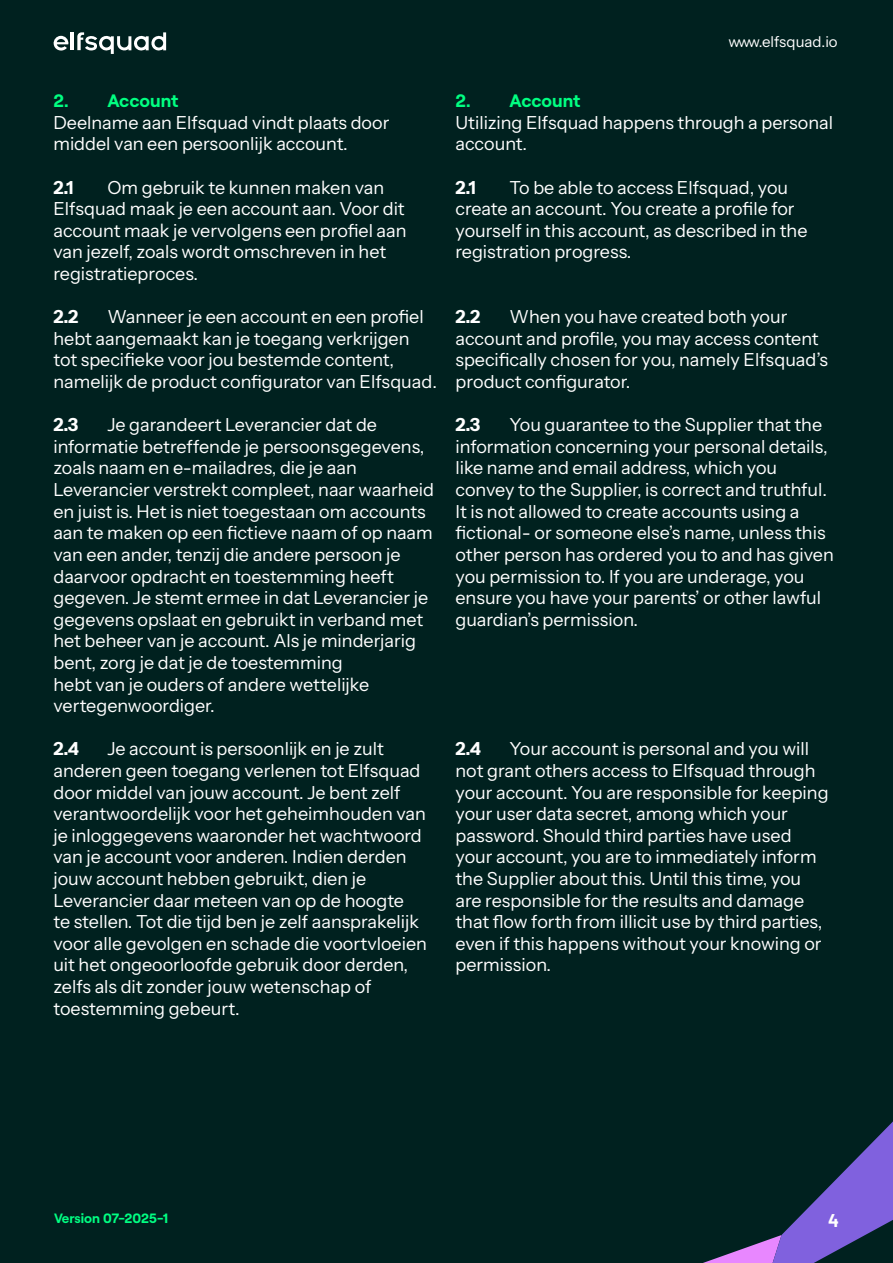
<style>
.page{position:relative;width:893px;height:1263px;background:#00211f}
.page>*{position:absolute;margin:0;border:0;box-sizing:border-box;transform-origin:0 0}
.t1{font:18px/21.6px "Instrument Sans";color:#fff}
.t2{font:700 18px "Roobert";color:#00ff81}
.t3{font:700 18px "Barlow";color:#fff}
.t4{font:15px "Instrument Sans";color:#fff}
.t5{font:700 13.5px "Roobert";color:#00ff82}
</style>
<div class="page">
<svg style="left:703px;top:1121px;width:190px;height:142px"></svg>
<svg style="left:54px;top:36px;width:15px;height:15px"></svg>
<svg style="left:77px;top:32px;width:89px;height:22px"></svg>
<hr style="left:71px;top:32px;width:3px;height:18px;background:#fff">
<p class="t2" style="left:53px;top:88px;width:127px">2. Account</p>
<p class="t1" style="left:53px;top:112px;width:337px">Deelname aan Elfsquad vindt plaats door middel van een persoonlijk account.</p>
<p class="t1" style="left:53px;top:177px;width:22px">2.1</p>
<p class="t1" style="left:53px;top:177px;width:355px;text-indent:54px">Om gebruik te kunnen maken van Elfsquad maak je een account aan. Voor dit account maak je vervolgens een profiel aan van jezelf, zoals wordt omschreven in het registratieproces.</p>
<p class="t1" style="left:53px;top:306px;width:26px">2.2</p>
<p class="t1" style="left:53px;top:306px;width:385px;text-indent:54px">Wanneer je een account en een profiel hebt aangemaakt kan je toegang verkrijgen tot specifieke voor jou bestemde content, namelijk de product configurator van Elfsquad.</p>
<p class="t1" style="left:53px;top:414px;width:26px">2.3</p>
<p class="t1" style="left:53px;top:414px;width:382px;text-indent:54px">Je garandeert Leverancier dat de informatie betreffende je persoonsgegevens, zoals naam en e-mailadres, die je aan Leverancier verstrekt compleet, naar waarheid en juist is. Het is niet toegestaan om accounts aan te maken op een fictieve naam of op naam van een ander, tenzij die andere persoon je daarvoor opdracht en toestemming heeft gegeven. Je stemt ermee in dat Leverancier je gegevens opslaat en gebruikt in verband met het beheer van je account. Als je minderjarig bent, zorg je dat je de toestemming<br>hebt van je ouders of andere wettelijke vertegenwoordiger.</p>
<p class="t1" style="left:53px;top:738px;width:27px">2.4</p>
<p class="t1" style="left:53px;top:738px;width:375px;text-indent:54px">Je account is persoonlijk en je zult anderen geen toegang verlenen tot Elfsquad door middel van jouw account. Je bent zelf verantwoordelijk voor het geheimhouden van je inloggegevens waaronder het wachtwoord van je account voor anderen. Indien derden jouw account hebben gebruikt, dien je Leverancier daar meteen van op de hoogte<br>te stellen. Tot die tijd ben je zelf aansprakelijk voor alle gevolgen en schade die voortvloeien uit het ongeoorloofde gebruik door derden, zelfs als dit zonder jouw wetenschap of toestemming gebeurt.</p>
<p class="t4" style="left:729px;top:32px;width:111px">www.elfsquad.io</p>
<p class="t2" style="left:455px;top:88px;width:127px">2. Account</p>
<p class="t1" style="left:455px;top:112px;width:379px">Utilizing Elfsquad happens through a personal account.</p>
<p class="t1" style="left:455px;top:177px;width:22px">2.1</p>
<p class="t1" style="left:455px;top:177px;width:353px;text-indent:54px">To be able to access Elfsquad, you create an account. You create a profile for yourself in this account, as described in the registration progress.</p>
<p class="t1" style="left:455px;top:306px;width:374px;text-indent:54px">When you have created both your account and profile, you may access content specifically chosen for you, namely Elfsquad’s product configurator.</p>
<p class="t1" style="left:455px;top:414px;width:26px">2.3</p>
<p class="t1" style="left:455px;top:306px;width:26px">2.2</p>
<p class="t1" style="left:455px;top:414px;width:380px;text-indent:54px">You guarantee to the Supplier that the information concerning your personal details, like name and email address, which you convey to the Supplier, is correct and truthful.<br>It is not allowed to create accounts using a fictional- or someone else’s name, unless this other person has ordered you to and has given you permission to. If you are underage, you ensure you have your parents’ or other lawful guardian’s permission.</p>
<p class="t1" style="left:455px;top:738px;width:375px;text-indent:54px">Your account is personal and you will not grant others access to Elfsquad through your account. You are responsible for keeping your user data secret, among which your password. Should third parties have used your account, you are to immediately inform the Supplier about this. Until this time, you are responsible for the results and damage that flow forth from illicit use by third parties, even if this happens without your knowing or permission.</p>
<p class="t1" style="left:455px;top:738px;width:27px">2.4</p>
<p class="t5" style="left:54px;top:1208px;width:116px">Version 07-2025-1</p>
<p class="t3" style="left:828px;top:1207px;width:12px">4</p>
</div>
